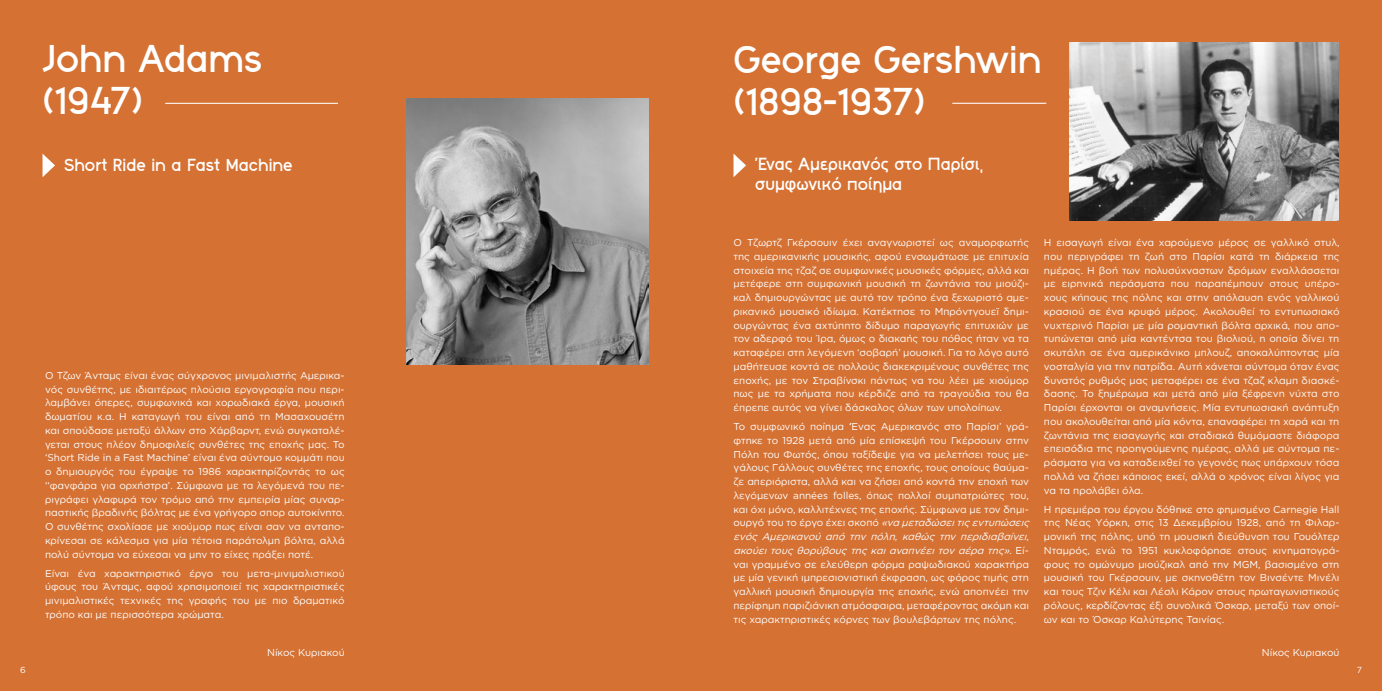
<style>
.page{position:relative;width:1382px;height:691px;background:#fff}
.page>*{position:absolute;margin:0;border:0;box-sizing:border-box;transform-origin:0 0}
.t1{font:700 38.75px/42.5px "Minera";color:#fff}
.t2{font:700 17.5px/20px "Minera";color:#fff}
.t3{font:10px/13.8px "Gotham Greek";color:#fff;text-align:justify}
.t4{font:8.75px "Gotham Greek";color:#fff}
.s1{font-style:italic}
</style>
<div class="page">
<div style="left:691px;top:0;width:691px;height:691px;background:#d47133"></div>
<div style="left:0;top:0;width:691px;height:691px;background:#d47133"></div>
<svg style="left:733px;top:154px;width:13px;height:23px"></svg>
<hr style="left:952px;top:103px;width:94px;height:1px;background:#fff">
<hr style="left:165px;top:103px;width:173px;height:1px;background:#fff">
<svg style="left:43px;top:154px;width:12px;height:23px"></svg>
<img style="left:406px;top:98px;width:242px;height:267px">
<img style="left:1070px;top:43px;width:269px;height:178px">
<h1 class="t1" style="left:43px;top:36px;width:221px">John Adams (1947)</h1>
<h2 class="t2" style="left:64px;top:154px;width:230px">Short Ride in a Fast Machine</h2>
<p class="t3" style="left:45px;top:368px;width:301px">Ο Τζων Άνταμς είναι ένας σύγχρονος μινιμαλιστής Αμερικα&shy;νός συνθέτης, με ιδιαιτέρως πλούσια εργογραφία που περι&shy;λαμβάνει όπερες, συμφωνικά και χορωδιακά έργα, μουσική δωματίου κ.α. Η καταγωγή του είναι από τη Μασαχουσέτη και σπούδασε μεταξύ άλλων στο Χάρβαρντ, ενώ συγκαταλέ&shy;γεται στους πλέον δημοφιλείς συνθέτες της εποχής μας. Το ‘Short Ride in a Fast Machine’ είναι ένα σύντομο κομμάτι που ο δημιουργός του έγραψε το 1986 χαρακτηρίζοντάς το ως ‘‘φανφάρα για ορχήστρα’. Σύμφωνα με τα λεγόμενά του πε&shy;ριγράφει γλαφυρά τον τρόμο από την εμπειρία μίας συναρ&shy;παστικής βραδινής βόλτας με ένα γρήγορο σπορ αυτοκίνητο.<br>Ο συνθέτης σχολίασε με χιούμορ πως είναι σαν να ανταπο&shy;κρίνεσαι σε κάλεσμα για μία τέτοια παράτολμη βόλτα, αλλά πολύ σύντομα να εύχεσαι να μην το είχες πράξει ποτέ.</p>
<p class="t3" style="left:45px;top:566px;width:301px">Είναι ένα χαρακτηριστικό έργο του μετα-μινιμαλιστικού ύφους του Άνταμς, αφού χρησιμοποιεί τις χαρακτηριστικές μινιμαλιστικές τεχνικές της γραφής του με πιο δραματικό τρόπο και με περισσότερα χρώματα.</p>
<p class="t3" style="left:267px;top:645px;width:79px">Νίκος Κυριακού</p>
<h1 class="t1" style="left:733px;top:37px;width:309px">George Gershwin (1898-1937)</h1>
<h2 class="t2" style="left:755px;top:153px;width:230px">Ένας Αμερικανός στο Παρίσι, συμφωνικό ποίημα</h2>
<p class="t3" style="left:733px;top:235px;width:297px">Ο Τζωρτζ Γκέρσουιν έχει αναγνωριστεί ως αναμορφωτής της αμερικανικής μουσικής, αφού ενσωμάτωσε με επιτυχία στοιχεία της τζαζ σε συμφωνικές μουσικές φόρμες, αλλά και μετέφερε στη συμφωνική μουσική τη ζωντάνια του μιούζι&shy;καλ δημιουργώντας με αυτό τον τρόπο ένα ξεχωριστό αμε&shy;ρικανικό μουσικό ιδίωμα. Κατέκτησε το Μπρόντγουεϊ δημι&shy;ουργώντας ένα αχτύπητο δίδυμο παραγωγής επιτυχιών με τον αδερφό του Ίρα, όμως ο διακαής του πόθος ήταν να τα καταφέρει στη λεγόμενη ‘σοβαρή’ μουσική. Για το λόγο αυτό μαθήτευσε κοντά σε πολλούς διακεκριμένους συνθέτες της εποχής, με τον Στραβίνσκι πάντως να του λέει με χιούμορ πως με τα χρήματα που κέρδιζε από τα τραγούδια του θα έπρεπε αυτός να γίνει δάσκαλος όλων των υπολοίπων.</p>
<p class="t3" style="left:733px;top:420px;width:300px;text-align:left">Το συμφωνικό ποίημα ‘Ένας Αμερικανός στο Παρίσι’ γρά&shy;φτηκε το 1928 μετά από μία επίσκεψή του Γκέρσουιν στην Πόλη του Φωτός, όπου ταξίδεψε για να μελετήσει τους με&shy;γάλους Γάλλους συνθέτες της εποχής, τους οποίους θαύμα&shy;ζε απεριόριστα, αλλά και να ζήσει από κοντά την εποχή των λεγόμενων années folles, όπως πολλοί συμπατριώτες του, και όχι μόνο, καλλιτέχνες της εποχής. Σύμφωνα με τον δημι&shy;ο υ ρ γ ό τ ο υ τ ο έ ρ γ ο έ χ ε ι σ κ ο π ό <span class="s1">«να μεταδώσειτις εντυπώσεις ενός Αμερικανού από την πόλη, καθώς την περιδιαβαίνει, ακούει τους θορύβους της και αναπνέει τον αέρα της»</span>. Ε ί - ναι γραμμένο σε ελεύθερη φόρμα ραψωδιακού χαρακτήρα με μία γενική ιμπρεσιονιστική έκφραση, ως φόρος τιμής στη γαλλική μουσική δημιουργία της εποχής, ενώ αποπνέει την περίφημη παριζιάνικη ατμόσφαιρα, μεταφέροντας ακόμη και τις χαρακτηριστικές κόρνες των βουλεβάρτων της πόλης.</p>
<p class="t3" style="left:1044px;top:235px;width:297px">Η εισαγωγή είναι ένα χαρούμενο μέρος σε γαλλικό στυλ, που περιγράφει τη ζωή στο Παρίσι κατά τη διάρκεια της ημέρας. Η βοή των πολυσύχναστων δρόμων εναλλάσσεται με ειρηνικά περάσματα που παραπέμπουν στους υπέρο&shy;χους κήπους της πόλης και στην απόλαυση ενός γαλλικού κρασιού σε ένα κρυφό μέρος. Ακολουθεί το εντυπωσιακό νυχτερινό Παρίσι με μία ρομαντική βόλτα αρχικά, που απο&shy;τυπώνεται από μία καντέντσα του βιολιού, η οποία δίνει τη σκυτάλη σε ένα αμερικάνικο μπλουζ, αποκαλύπτοντας μία νοσταλγία για την πατρίδα. Αυτή χάνεται σύντομα όταν ένας δυνατός ρυθμός μας μεταφέρει σε ένα τζαζ κλαμπ διασκέ&shy;δασης. Το ξημέρωμα και μετά από μία ξέφρενη νύχτα στο Παρίσι έρχονται οι αναμνήσεις. Μία εντυπωσιακή ανάπτυξη που ακολουθείται από μία κόντα, επαναφέρει τη χαρά και τη ζωντάνια της εισαγωγής και σταδιακά θυμόμαστε διάφορα επεισόδια της προηγούμενης ημέρας, αλλά με σύντομα πε&shy;ράσματα για να καταδειχθεί το γεγονός πως υπάρχουν τόσα πολλά να ζήσει κάποιος εκεί, αλλά ο χρόνος είναι λίγος για να τα προλάβει όλα.</p>
<p class="t3" style="left:1044px;top:502px;width:297px">Η πρεμιέρα του έργου δόθηκε στο φημισμένο Carnegie Hall της Νέας Υόρκη, στις 13 Δεκεμβρίου 1928, από τη Φιλαρ&shy;μονική της πόλης, υπό τη μουσική διεύθυνση του Γουόλτερ Νταμρός, ενώ το 1951 κυκλοφόρησε στους κινηματογρά&shy;φους το ομώνυμο μιούζικαλ από την MGM, βασισμένο στη μουσική του Γκέρσουιν, με σκηνοθέτη τον Βινσέντε Μινέλι και τους Τζιν Κέλι και Λέσλι Κάρον στους πρωταγωνιστικούς ρόλους, κερδίζοντας έξι συνολικά Όσκαρ, μεταξύ των οποί&shy;ων και το Όσκαρ Καλύτερης Ταινίας.</p>
<p class="t3" style="left:1262px;top:645px;width:79px">Νίκος Κυριακού</p>
<p class="t4" style="left:20px;top:665px;width:7px">6</p>
<p class="t4" style="left:1357px;top:665px;width:7px">7</p>
</div>
